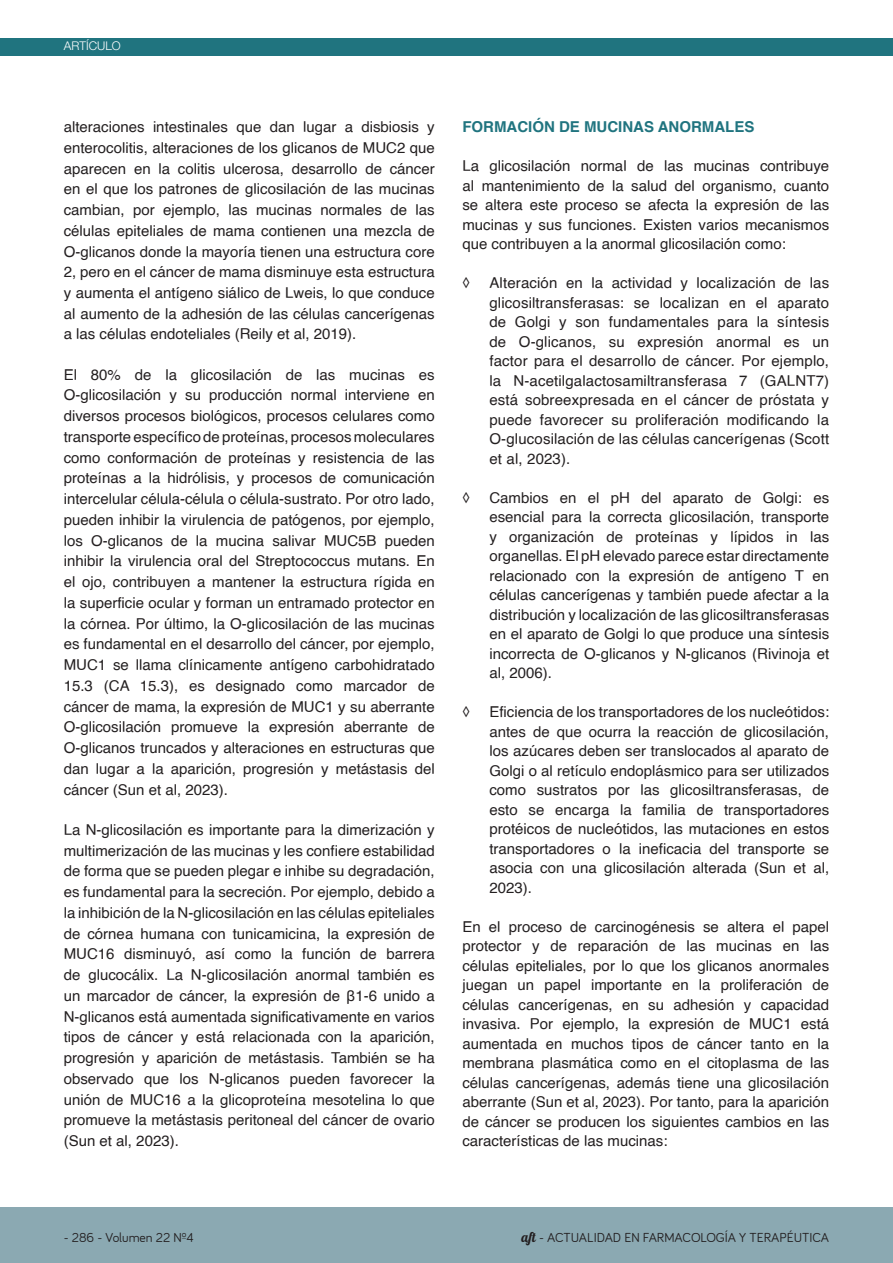
<style>
.page{position:relative;width:893px;height:1263px;background:#fff}
.page>*{position:absolute;margin:0;border:0;box-sizing:border-box;transform-origin:0 0}
.PÁRRAFO{font:15px/20.7px "Helvetica";color:#231f20;text-align:justify}
.PÁRRAFO-2{font:700 15px "Helvetica";color:#20747f}
.NUMERACIÓN{font:13.5px "Bariol";color:#231f20}
.t1{font:300 12px "Helvetica Neue";color:#fff}
.s1{font-family:"Lobster 1.4"}
</style>
<div class="page">
<div style="left:0;top:1208px;width:893px;height:55px;background:#8ba9b2"></div>
<div style="left:0;top:38px;width:893px;height:17px;background:#20747f"></div>
<p class="t1" style="left:64px;top:38px;width:58px">ARTÍCULO</p>
<p class="PÁRRAFO" style="left:64px;top:117px;width:372px">alteraciones intestinales que dan lugar a disbiosis y enterocolitis, alteraciones de los glicanos de MUC2 que aparecen en la colitis ulcerosa, desarrollo de cáncer en el que los patrones de glicosilación de las mucinas cambian, por ejemplo, las mucinas normales de las células epiteliales de mama contienen una mezcla de O-glicanos donde la mayoría tienen una estructura core 2, pero en el cáncer de mama disminuye esta estructura y aumenta el antígeno siálico de Lweis, lo que conduce al aumento de la adhesión de las células cancerígenas a las células endoteliales (Reily et al, 2019).</p>
<p class="PÁRRAFO" style="left:64px;top:365px;width:372px">El 80% de la glicosilación de las mucinas es O-glicosilación y su producción normal interviene en diversos procesos biológicos, procesos celulares como transporte específico de proteínas, procesos moleculares como conformación de proteínas y resistencia de las proteínas a la hidrólisis, y procesos de comunicación intercelular célula-célula o célula-sustrato. Por otro lado, pueden inhibir la virulencia de patógenos, por ejemplo, los O-glicanos de la mucina salivar MUC5B pueden inhibir la virulencia oral del Streptococcus mutans. En el ojo, contribuyen a mantener la estructura rígida en la superficie ocular y forman un entramado protector en la córnea. Por último, la O-glicosilación de las mucinas es fundamental en el desarrollo del cáncer, por ejemplo, MUC1 se llama clínicamente antígeno carbohidratado 15.3 (CA 15.3), es designado como marcador de cáncer de mama, la expresión de MUC1 y su aberrante O-glicosilación promueve la expresión aberrante de O-glicanos truncados y alteraciones en estructuras que dan lugar a la aparición, progresión y metástasis del cáncer (Sun et al, 2023).</p>
<p class="PÁRRAFO" style="left:64px;top:820px;width:372px">La N-glicosilación es importante para la dimerización y multimerización de las mucinas y les confiere estabilidad de forma que se pueden plegar e inhibe su degradación, es fundamental para la secreción. Por ejemplo, debido a la inhibición de la N-glicosilación en las células epiteliales de córnea humana con tunicamicina, la expresión de MUC16 disminuyó, así como la función de barrera de glucocálix. La N-glicosilación anormal también es un marcador de cáncer, la expresión de β1-6 unido a N-glicanos está aumentada significativamente en varios tipos de cáncer y está relacionada con la aparición, progresión y aparición de metástasis. También se ha observado que los N-glicanos pueden favorecer la unión de MUC16 a la glicoproteína mesotelina lo que promueve la metástasis peritoneal del cáncer de ovario (Sun et al, 2023).</p>
<p class="PÁRRAFO-2" style="left:462px;top:115px;width:293px">FORMACIÓN DE MUCINAS ANORMALES</p>
<p class="PÁRRAFO" style="left:462px;top:156px;width:368px;line-height:19.5px">La glicosilación normal de las mucinas contribuye al mantenimiento de la salud del organismo, cuanto se altera este proceso se afecta la expresión de las mucinas y sus funciones. Existen varios mecanismos que contribuyen a la anormal glicosilación como:</p>
<p class="PÁRRAFO" style="left:462px;top:273px;width:9px">◊</p>
<p class="PÁRRAFO" style="left:489px;top:273px;width:341px;line-height:19.5px">Alteración en la actividad y localización de las glicosiltransferasas: se localizan en el aparato de Golgi y son fundamentales para la síntesis de O-glicanos, su expresión anormal es un factor para el desarrollo de cáncer. Por ejemplo, la N-acetilgalactosamiltransferasa 7 (GALNT7) está sobreexpresada en el cáncer de próstata y puede favorecer su proliferación modificando la O-glucosilación de las células cancerígenas (Scott et al, 2023).</p>
<p class="PÁRRAFO" style="left:462px;top:487px;width:9px">◊</p>
<p class="PÁRRAFO" style="left:489px;top:488px;width:341px;line-height:19.5px">Cambios en el pH del aparato de Golgi: es esencial para la correcta glicosilación, transporte y organización de proteínas y lípidos in las organellas. El pH elevado parece estar directamente relacionado con la expresión de antígeno T en células cancerígenas y también puede afectar a la distribución y localización de las glicosiltransferasas en el aparato de Golgi lo que produce una síntesis incorrecta de O-glicanos y N-glicanos (Rivinoja et al, 2006).</p>
<p class="PÁRRAFO" style="left:462px;top:702px;width:9px">◊</p>
<p class="PÁRRAFO" style="left:489px;top:702px;width:341px;line-height:19.5px">Eficiencia de los transportadores de los nucleótidos: antes de que ocurra la reacción de glicosilación, los azúcares deben ser translocados al aparato de Golgi o al retículo endoplásmico para ser utilizados como sustratos por las glicosiltransferasas, de esto se encarga la familia de transportadores protéicos de nucleótidos, las mutaciones en estos transportadores o la ineficacia del transporte se asocia con una glicosilación alterada (Sun et al, 2023).</p>
<p class="PÁRRAFO" style="left:462px;top:917px;width:368px;line-height:19.5px">En el proceso de carcinogénesis se altera el papel protector y de reparación de las mucinas en las células epiteliales, por lo que los glicanos anormales juegan un papel importante en la proliferación de células cancerígenas, en su adhesión y capacidad invasiva. Por ejemplo, la expresión de MUC1 está aumentada en muchos tipos de cáncer tanto en la membrana plasmática como en el citoplasma de las células cancerígenas, además tiene una glicosilación aberrante (Sun et al, 2023). Por tanto, para la aparición de cáncer se producen los siguientes cambios en las características de las mucinas:</p>
<p class="NUMERACIÓN" style="left:64px;top:1230px;width:132px">- 286 - Volumen 22 Nº4</p>
<p class="NUMERACIÓN" style="left:522px;top:1230px;width:309px"><span class="s1">aft</span> - ACTUALIDAD EN FARMACOLOGÍA Y TERAPÉUTICA</p>
</div>
